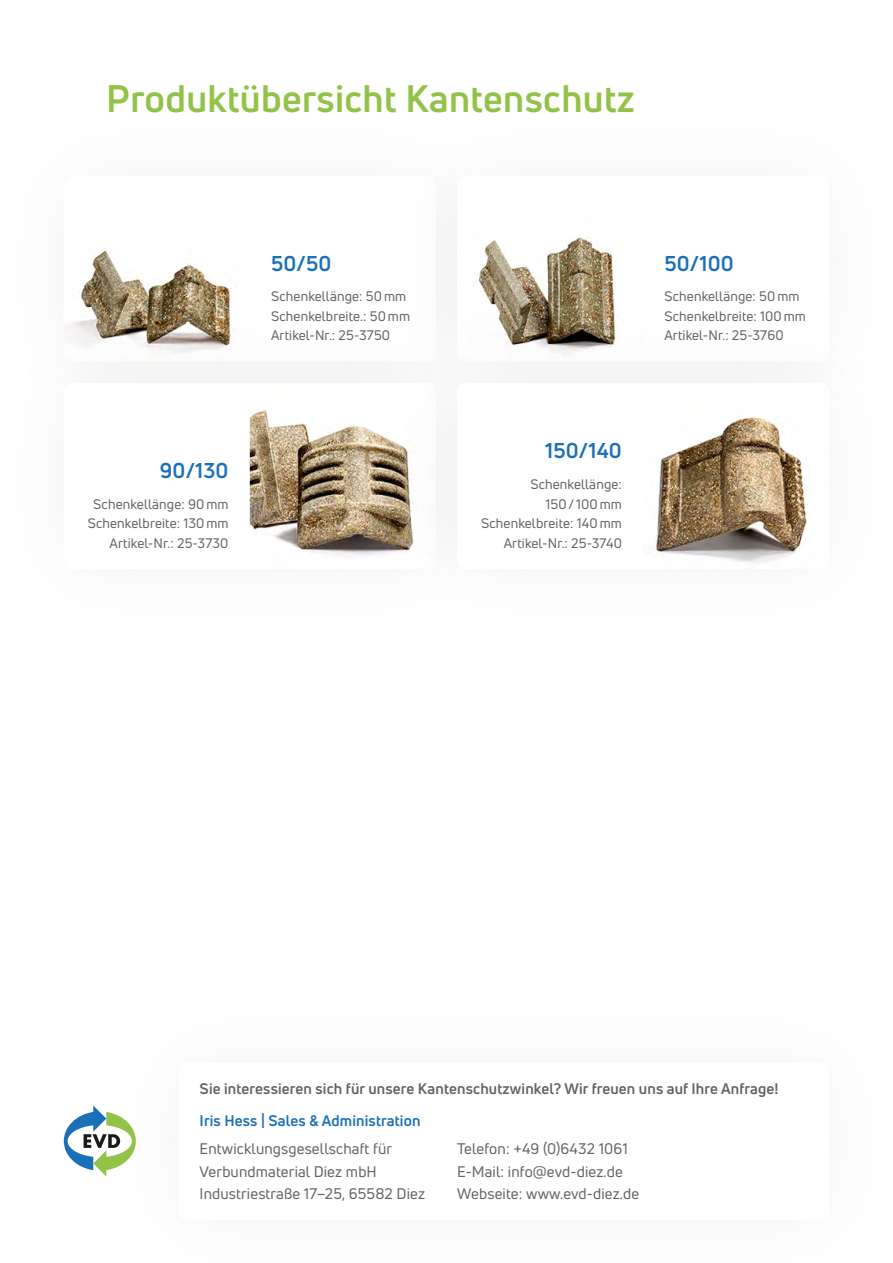
<style>
.page{position:relative;width:893px;height:1263px;background:#fff}
.page>*{position:absolute;margin:0;border:0;box-sizing:border-box;transform-origin:0 0}
.t1{font:700 37.5px "Uni Neue";letter-spacing:.01em;color:#93c249}
.t2{font:700 21px "Uni Neue";letter-spacing:.01em;color:#1a70b8}
.t3{font:15px/22.5px "Uni Neue";letter-spacing:.01em;color:#636362}
.t4{font:700 15px "Uni Neue";letter-spacing:.01em;color:#636362}
.t5{font:700 15px "Uni Neue";letter-spacing:.01em;color:#1a70b8}
.t6{font:13.5px/19.5px "Uni Neue";letter-spacing:.01em;color:#636362}
</style>
<div class="page">
<img style="left:81px;top:248px;width:149px;height:55px">
<img style="left:478px;top:237px;width:137px;height:66px">
<div style="left:0;top:303px;width:515px;height:346px;background:#1a1a18;opacity:.06"></div>
<div style="left:64px;top:383px;width:372px;height:186px;background:#fff;border-radius:9px"></div>
<img style="left:250px;top:409px;width:127px;height:148px">
<div style="left:377px;top:303px;width:516px;height:346px;background:#1a1a18;opacity:.06"></div>
<div style="left:457px;top:383px;width:372px;height:186px;background:#fff;border-radius:9px"></div>
<img style="left:654px;top:383px;width:175px;height:186px">
<svg style="left:64px;top:1105px;width:72px;height:71px"></svg>
<h1 class="t1" style="left:106px;top:75px;width:530px">Produktübersicht Kantenschutz</h1>
<h2 class="t2" style="left:271px;top:250px;width:62px">50/50</h2>
<p class="t6" style="left:271px;top:287px;width:141px">Schenkellänge: 50 mm<br>Schenkelbreite.: 50 mm<br>Artikel-Nr.: 25-3750</p>
<h2 class="t2" style="left:160px;top:457px;width:70px">90/130</h2>
<p class="t6" style="left:88px;top:494px;width:142px;text-align:right">Schenkellänge: 90 mm<br>Schenkelbreite: 130 mm<br>Artikel-Nr.: 25-3730</p>
<h2 class="t2" style="left:545px;top:438px;width:78px">150/140</h2>
<p class="t6" style="left:481px;top:474px;width:142px;text-align:right">Schenkellänge:<br>150/ 100 mm<br>Schenkelbreite: 140 mm<br>Artikel-Nr.: 25-3740</p>
<h2 class="t2" style="left:664px;top:250px;width:71px">50/100</h2>
<p class="t6" style="left:664px;top:287px;width:143px">Schenkellänge: 50 mm<br>Schenkelbreite: 100 mm<br>Artikel-Nr.: 25-3760</p>
<p class="t4" style="left:200px;top:1080px;width:580px">Sie interessieren sich für unsere Kantenschutzwinkel? Wir freuen uns auf Ihre Anfrage!</p>
<p class="t5" style="left:200px;top:1112px;width:222px">Iris Hess | Sales &amp; Administration</p>
<p class="t3" style="left:200px;top:1137px;width:227px">Entwicklungsgesellschaft für<br>Verbundmaterial Diez mbH<br>Industriestraße 17–25, 65582 Diez</p>
<p class="t3" style="left:457px;top:1137px;width:184px">Telefon: +49 (0)6432 1061<br>E-Mail: info@evd-diez.de<br>Webseite: www.evd-diez.de</p>
</div>
